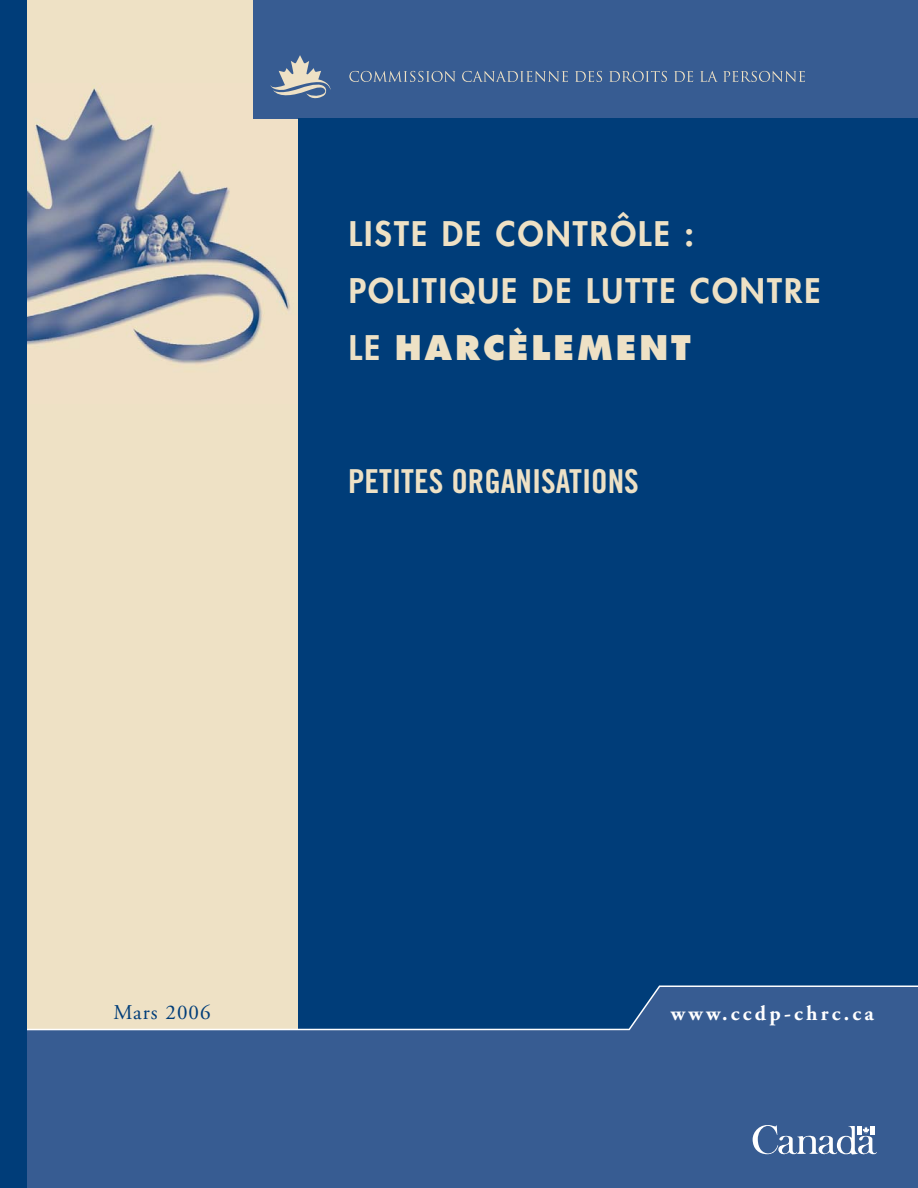
<style>
.page{position:relative;width:918px;height:1188px;background:#eee1c5}
.page>*{position:absolute;margin:0;border:0;box-sizing:border-box;transform-origin:0 0}
.t1{font:800 33px/57px "Futura";letter-spacing:.065em;color:#eee1c5}
.t2{font:33px "Trade Gothic Bold Cond Twenty";color:#eee1c5}
.t3{font:700 21px "Adobe Garamond";letter-spacing:.155em;color:#fff}
.t4{font:21px "Adobe Garamond";letter-spacing:.05em;color:#003d79}
.s1{font-style:inherit}
</style>
<div class="page">
<img style="left:27px;top:88px;width:272px;height:315px">
<div style="left:253px;top:0;width:665px;height:118px;background:#375c92"></div>
<svg style="left:270px;top:55px;width:61px;height:43px"></svg>
<svg style="left:349px;top:71px;width:107px;height:11px"></svg>
<svg style="left:462px;top:71px;width:106px;height:11px"></svg>
<svg style="left:575px;top:71px;width:27px;height:11px"></svg>
<svg style="left:609px;top:71px;width:58px;height:11px"></svg>
<svg style="left:674px;top:71px;width:19px;height:11px"></svg>
<svg style="left:700px;top:71px;width:105px;height:11px"></svg>
<div style="left:299px;top:118px;width:619px;height:1070px;background:#003d79"></div>
<svg style="left:27px;top:986px;width:891px;height:202px;background:#3f6394"></svg>
<svg style="left:753px;top:1125px;width:124px;height:35px;background:#6581ab"></svg>
<div style="left:0;top:0;width:27px;height:1188px;background:#003d79"></div>
<p class="t1" style="left:349px;top:208px;width:473px">LISTE DE CONTRÔLE :<br>POLITIQUE DE LUTTE CONTRE<br>LE <span class="s1">HARCÈLEMENT</span></p>
<p class="t2" style="left:348px;top:469px;width:292px">PETITES ORGANISATIONS</p>
<p class="t4" style="left:113px;top:1004px;width:99px">Mars 2006</p>
<p class="t3" style="left:671px;top:1005px;width:204px">www.ccdp-chrc.ca</p>
</div>
